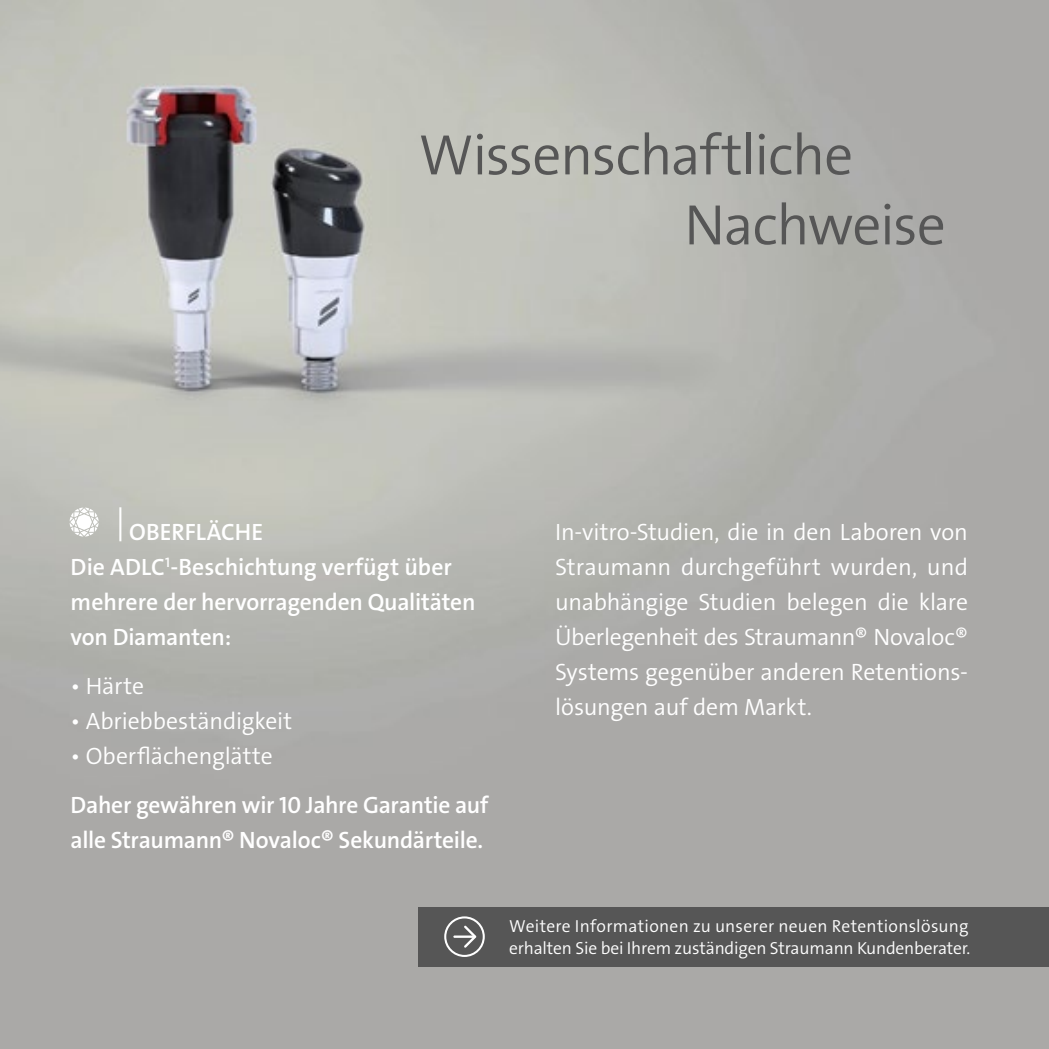
<style>
.page{position:relative;width:1049px;height:1049px;background:#fff}
.page>*{position:absolute;margin:0;border:0;box-sizing:border-box;transform-origin:0 0}
.t1{font:57.5px/70px "The Sans LP4 Se Lig";letter-spacing:-.02em;color:#565656}
.t2{font:23.75px/35px "The Sans LP4 Se Lig";letter-spacing:-.005em;color:#fff;text-align:justify}
.t3{font:23.75px/35px "The Sans LP6 Se Bld";letter-spacing:-.01em;color:#fff}
.t4{font:17.5px/22.5px "The Sans LP4 Se Lig";letter-spacing:-.01em;color:#fff}
</style>
<div class="page">
<img style="left:0;top:0;width:1049px;height:1049px">
<div style="left:419px;top:907px;width:630px;height:60px;background:#565656"></div>
<svg style="left:444px;top:916px;width:41px;height:41px"></svg>
<svg style="left:70px;top:508px;width:29px;height:28px"></svg>
<h1 class="t1" style="left:684px;top:120px;width:263px;text-indent:-265px">Wissenschaftliche<br>Nachweise</h1>
<p class="t3" style="left:71px;top:514px;width:406px;text-indent:47px"><sup>|</sup> OBERFLÄCHE<br>Die ADLC<sup>1</sup>-Beschichtung verfügt über mehrere der hervorragenden Qualitäten von Diamanten:</p>
<p class="t2" style="left:71px;top:669px;width:75px">• Härte</p>
<p class="t2" style="left:71px;top:704px;width:223px">• Abriebbeständigkeit</p>
<p class="t2" style="left:71px;top:739px;width:204px">• Oberflächenglätte</p>
<p class="t3" style="left:71px;top:788px;width:419px">Daher gewähren wir 10 Jahre Garantie auf alle Straumann® Novaloc® Sekundärteile.</p>
<p class="t2" style="left:555px;top:514px;width:414px">In-vitro-Studien, die in den Laboren von Straumann durchgeführt wurden, und unabhängige Studien belegen die klare Überlegenheit des Straumann® Novaloc® Systems gegenüber anderen Retentions&shy;lösungen auf dem Markt.</p>
<p class="t4" style="left:509px;top:915px;width:463px">Weitere Informationen zu unserer neuen Retentionslösung erhalten Sie bei Ihrem zuständigen Straumann Kundenberater.</p>
</div>
